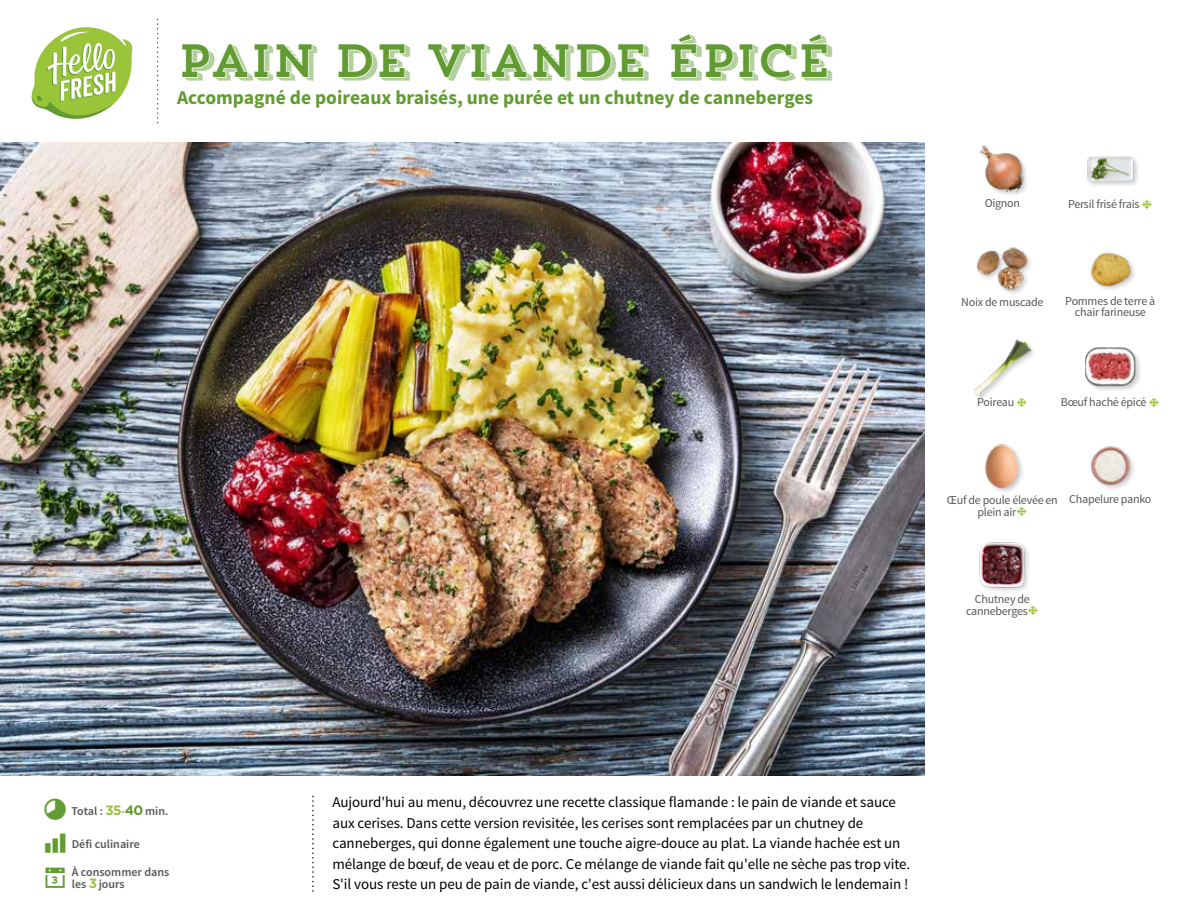
<style>
.page{position:relative;width:1188px;height:918px;background:#fff}
.page>*{position:absolute;margin:0;border:0;box-sizing:border-box;transform-origin:0 0}
.t1{font:46.5px "Trend Slab Four";letter-spacing:.005em;color:#619b31}
.t2{font:25.5px "hellofresh icon font";color:#619b31}
.t3{font:700 19.5px "Source Sans Pro";color:#619b31}
.t4{font:15px/20.5px "Source Sans Pro";letter-spacing:-.005em;color:#000}
.t5{font:12px/12px "Source Sans Pro";letter-spacing:-.02em;color:#575756}
.t6{font:600 12px/12.9px "Source Sans Pro";color:#575756}
.s1{font-family:"Gotham";font-weight:700;font-size:13.5px;color:#9ac43a}
.s2{color:#87ac54}
.s3{font-family:"Gotham";font-weight:700;font-size:13.5px;color:#619b31}
</style>
<div class="page">
<svg style="left:31px;top:27px;width:102px;height:92px"></svg>
<img style="left:0;top:142px;width:925px;height:634px">
<div style="left:1086px;top:155px;width:54px;height:33px;background:#000;opacity:.2"></div>
<img style="left:1086px;top:155px;width:49px;height:33px">
<div style="left:1084px;top:347px;width:59px;height:46px;background:#000;opacity:.2"></div>
<img style="left:1085px;top:347px;width:50px;height:45px">
<img style="left:1090px;top:252px;width:44px;height:38px">
<img style="left:1091px;top:446px;width:43px;height:43px">
<img style="left:979px;top:145px;width:48px;height:50px">
<div style="left:973px;top:339px;width:64px;height:63px;background:#000;opacity:.2"></div>
<img style="left:973px;top:339px;width:57px;height:57px">
<img style="left:985px;top:444px;width:38px;height:48px">
<img style="left:979px;top:542px;width:49px;height:49px">
<img style="left:976px;top:247px;width:54px;height:47px">
<svg style="left:1017px;top:398px;width:10px;height:4px"></svg>
<h1 class="t1" style="left:177px;top:31px;width:656px">PAIN DE VIANDE ÉPICÉ</h1>
<h3 class="t3" style="left:177px;top:85px;width:638px">Accompagné de poireaux braisés, une purée et un chutney de canneberges</h3>
<p class="t5" style="left:985px;top:197px;width:37px">Oignon</p>
<p class="t5" style="left:1068px;top:198px;width:73px">Persil frisé frais</p>
<p class="t5" style="left:961px;top:296px;width:84px">Noix de muscade</p>
<p class="t5" style="left:1065px;top:296px;width:92px;line-height:10.5px;text-align:center">Pommes de terre à chair farineuse</p>
<p class="t5" style="left:977px;top:396px;width:39px">Poireau</p>
<p class="t5" style="left:1061px;top:396px;width:87px">Bœuf haché épicé</p>
<p class="t5" style="left:977px;top:494px;width:82px;text-indent:-31px">Œuf de poule élevée en plein air</p>
<p class="t5" style="left:1069px;top:494px;width:84px">Chapelure panko</p>
<p class="t5" style="left:966px;top:593px;width:65px;text-align:right">Chutney de canneberges</p>
<p class="t6" style="left:71px;top:805px;width:98px">Total : <span class="s1">35</span><span class="s2">-</span><span class="s3">40</span> min.</p>
<p class="t6" style="left:72px;top:838px;width:70px">Défi culinaire</p>
<p class="t6" style="left:72px;top:865px;width:99px">À consommer dans les <span class="s1">3</span> jours</p>
<h2 class="t2" style="left:43px;top:866px;width:27px">▪</h2>
<p class="t4" style="left:332px;top:792px;width:579px">Aujourd'hui au menu, découvrez une recette classique flamande : le pain de viande et sauce aux cerises. Dans cette version revisitée, les cerises sont remplacées par un chutney de canneberges, qui donne également une touche aigre-douce au plat. La viande hachée est un mélange de bœuf, de veau et de porc. Ce mélange de viande fait qu'elle ne sèche pas trop vite.<br>S'il vous reste un peu de pain de viande, c'est aussi délicieux dans un sandwich le lendemain !</p>
</div>
